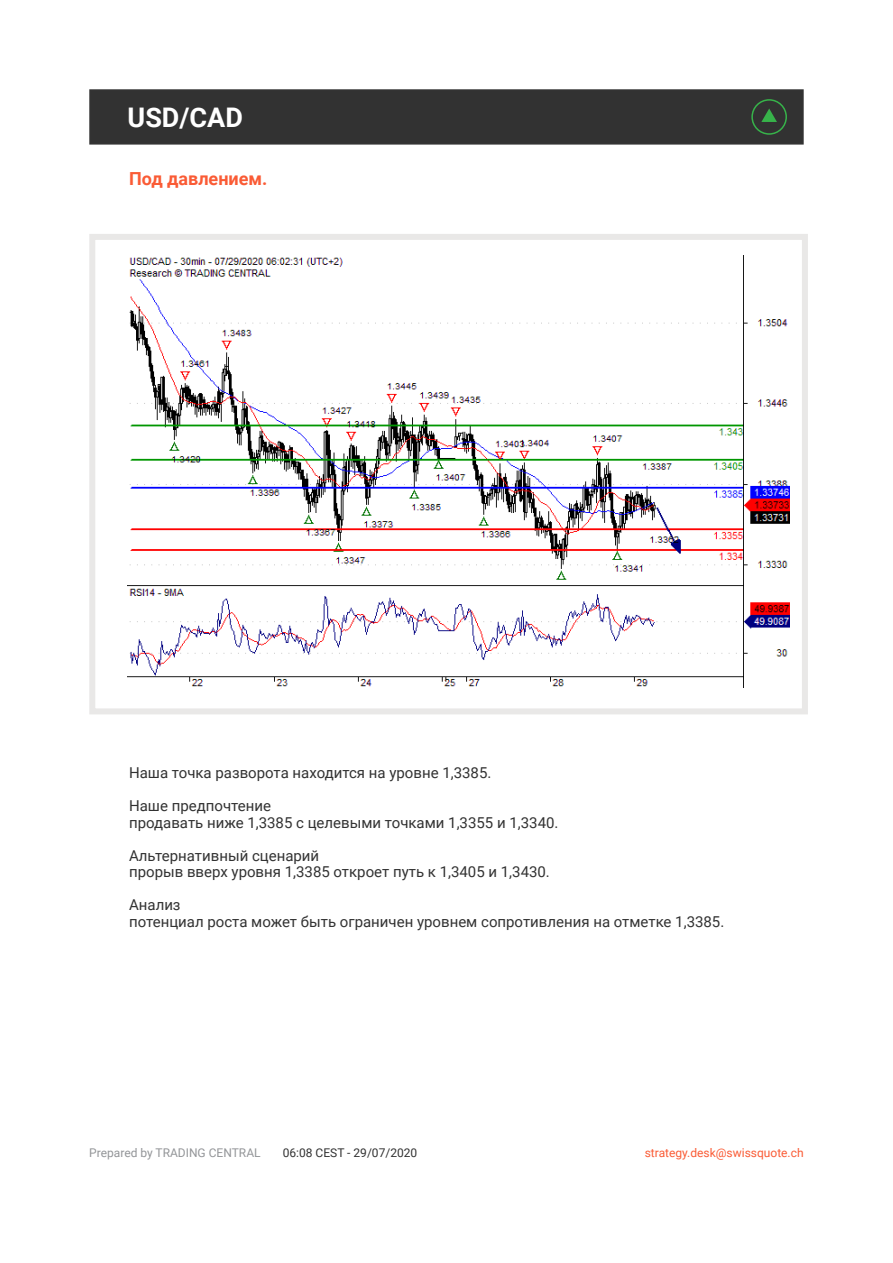
<style>
.page{position:relative;width:893px;height:1263px;background:#fff}
.page>*{position:absolute;margin:0;border:0;box-sizing:border-box;transform-origin:0 0}
.t1{font:700 27px "Roboto";color:#fff}
.t2{font:700 18px "Roboto";color:#fa5b35}
.t3{font:15px/16.5px "Roboto";color:#323232}
.t4{font:12px "Roboto";color:#fa5b35}
.t5{font:12px "Roboto";color:#939598}
.t6{font:12px "Roboto";color:#323232}
</style>
<div class="page">
<div style="left:89px;top:234px;width:719px;height:480px;border:6px solid #e9e8e7"></div>
<div style="left:89px;top:89px;width:715px;height:56px;background:#323232;border:2px solid #323232"></div>
<img style="left:128px;top:255px;width:661px;height:432px">
<svg style="left:751px;top:99px;width:36px;height:36px"></svg>
<h1 class="t1" style="left:128px;top:98px;width:117px">USD/CAD</h1>
<p class="t2" style="left:129px;top:166px;width:140px">Под давлением.</p>
<p class="t3" style="left:129px;top:764px;width:364px">Наша точка разворота находится на уровне 1,3385.</p>
<p class="t3" style="left:129px;top:797px;width:431px">Наше предпочтение<br>продавать ниже 1,3385 с целевыми точками 1,3355 и 1,3340.</p>
<p class="t3" style="left:129px;top:846px;width:422px">Альтернативный сценарий<br>прорыв вверх уровня 1,3385 откроет путь к 1,3405 и 1,3430.</p>
<p class="t3" style="left:129px;top:896px;width:597px">Анализ<br>потенциал роста может быть ограничен уровнем сопротивления на отметке 1,3385.</p>
<p class="t5" style="left:89px;top:1144px;width:173px">Prepared by TRADING CENTRAL</p>
<p class="t6" style="left:283px;top:1144px;width:136px">06:08 CEST - 29/07/2020</p>
<p class="t4" style="left:645px;top:1144px;width:160px">strategy.desk@swissquote.ch</p>
</div>
